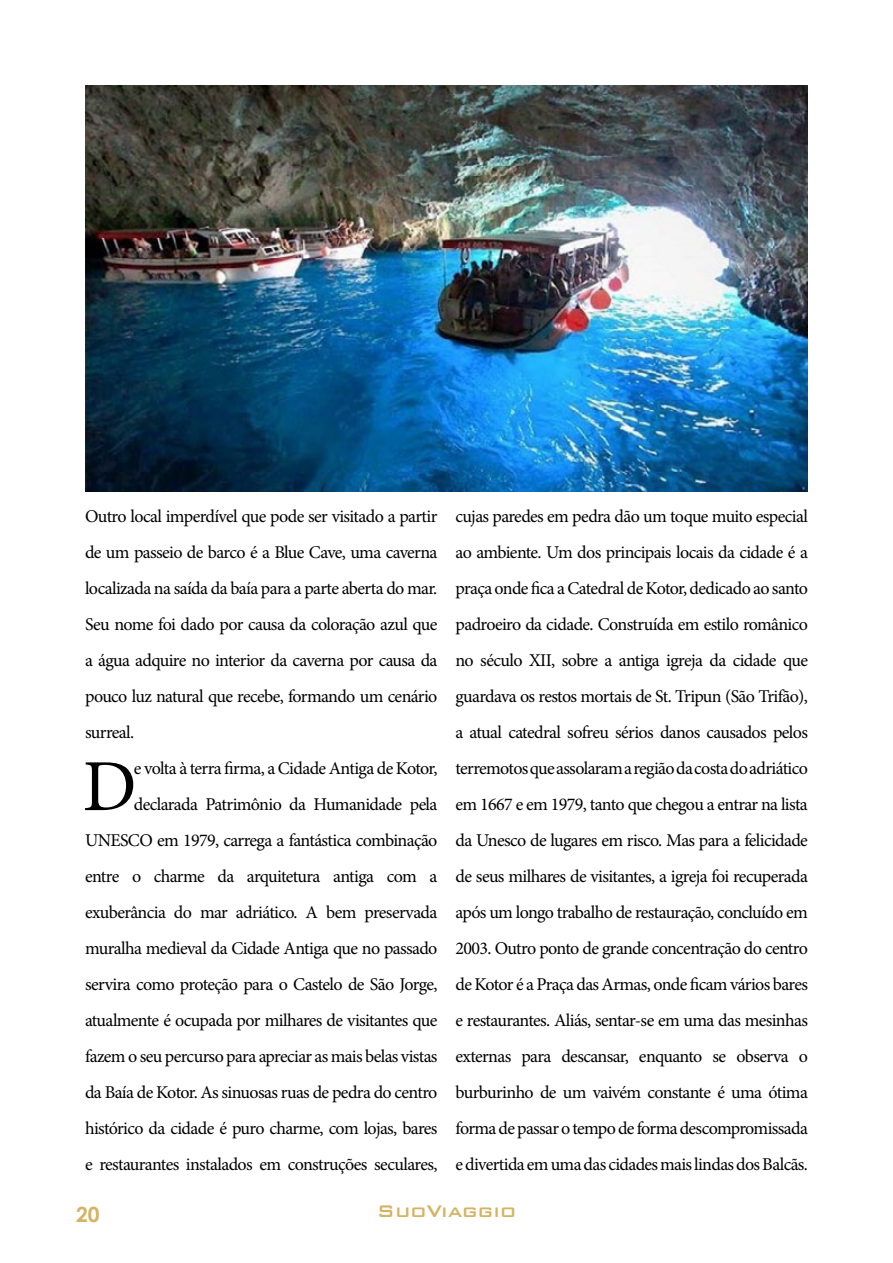
<style>
.page{position:relative;width:893px;height:1263px;background:#fff}
.page>*{position:absolute;margin:0;border:0;box-sizing:border-box;transform-origin:0 0}
.t1{font:73.35px "Minion Pro";color:#000}
.t2{font:500 22.5px "Bank Gothic BT";color:#d4b362}
.t3{font:700 21px "Century Gothic";color:#d4b362}
.t4{font:18px/36px "Minion Pro";letter-spacing:-.035em;color:#000;text-align:justify}
</style>
<div class="page">
<img style="left:85px;top:85px;width:723px;height:406px">
<p class="t4" style="left:85px;top:498px;width:354px">Outro local imperdível que pode ser visitado a partir de um passeio de barco é a Blue Cave, uma caverna localizada na saída da baía para a parte aberta do mar.<br>Seu nome foi dado por causa da coloração azul que a água adquire no interior da caverna por causa da pouco luz natural que recebe, formando um cenário surreal.</p>
<h1 class="t1" style="left:83px;top:737px;width:55px">D</h1>
<p class="t4" style="left:85px;top:750px;width:354px;text-align:right">e volta à terra firma, a Cidade Antiga de Kotor, declarada Patrimônio da Humanidade pela UNESCO em 1979, carrega a fantástica combinação entre o charme da arquitetura antiga com a exuberância do mar adriático. A bem preservada muralha medieval da Cidade Antiga que no passado servira como proteção para o Castelo de São Jorge, atualmente é ocupada por milhares de visitantes que fazem o seu percurso para apreciar as mais belas vistas da Baía de Kotor. As sinuosas ruas de pedra do centro histórico da cidade é puro charme, com lojas, bares e restaurantes instalados em construções seculares,</p>
<p class="t4" style="left:455px;top:498px;width:354px">cujas paredes em pedra dão um toque muito especial ao ambiente. Um dos principais locais da cidade é a praça onde fica a Catedral de Kotor, dedicado ao santo padroeiro da cidade. Construída em estilo românico no século XII, sobre a antiga igreja da cidade que guardava os restos mortais de St. Tripun (São Trifão), a atual catedral sofreu sérios danos causados pelos terremotos que assolaram a região da costa do adriático em 1667 e em 1979, tanto que chegou a entrar na lista da Unesco de lugares em risco. Mas para a felicidade de seus milhares de visitantes, a igreja foi recuperada após um longo trabalho de restauração, concluído em 2003. Outro ponto de grande concentração do centro de Kotor é a Praça das Armas, onde ficam vários bares e restaurantes. Aliás, sentar-se em uma das mesinhas externas para descansar, enquanto se observa o burburinho de um vaivém constante é uma ótima forma de passar o tempo de forma descompromissada e divertida em uma das cidades mais lindas dos Balcãs.</p>
<p class="t3" style="left:76px;top:1199px;width:25px">20</p>
<p class="t2" style="left:377px;top:1199px;width:141px">SuoViaggio</p>
</div>
